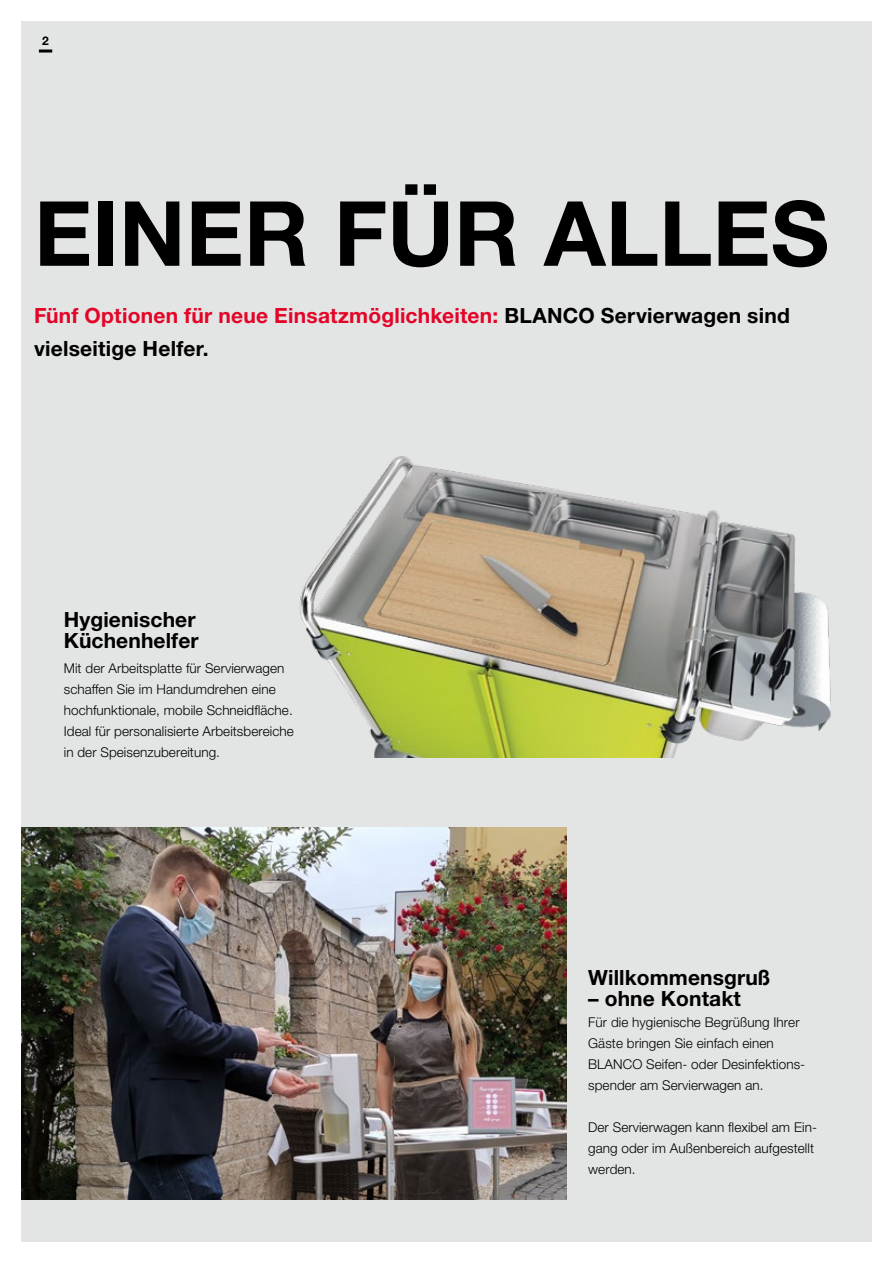
<style>
.page{position:relative;width:893px;height:1263px;background:#fff}
.page>*{position:absolute;margin:0;border:0;box-sizing:border-box;transform-origin:0 0}
.t1{font:700 90px "Helvetica Neue LTW1 G";color:#000}
.t2{font:700 21px/33px "Helvetica Neue LTW1 G";letter-spacing:.01em;color:#e40428}
.t3{font:700 21px/21px "Helvetica Neue LTW1 G";letter-spacing:.005em;color:#000}
.t4{font:300 13.5px/21px "Helvetica Neue LTW1 G";letter-spacing:.005em;color:#000}
.t5{font:700 12px "Helvetica Neue LTW1 G";color:#000}
.s1{color:#000}
</style>
<div class="page">
<div style="left:21px;top:21px;width:851px;height:1221px;background:#e3e4e4"></div>
<img style="left:299px;top:456px;width:532px;height:302px">
<img style="left:21px;top:828px;width:546px;height:371px">
<svg style="left:39px;top:50px;width:13px;height:3px"></svg>
<p class="t5" style="left:42px;top:33px;width:8px">2</p>
<h1 class="t1" style="left:34px;top:178px;width:797px">EINER FÜR ALLES</h1>
<h2 class="t2" style="left:34px;top:299px;width:757px">Fünf Optionen für neue Einsatzmöglichkeiten: <span class="s1">BLANCO Servierwagen sind vielseitige Helfer.</span></h2>
<h2 class="t3" style="left:64px;top:609px;width:136px">Hygienischer<br>Küchenhelfer</h2>
<p class="t4" style="left:64px;top:658px;width:231px">Mit der Arbeitsplatte für Servierwagen schaffen Sie im Handumdrehen eine hochfunktionale, mobile Schneidfläche.<br>Ideal für personalisierte Arbeitsbereiche in der Speisenzubereitung.</p>
<h2 class="t3" style="left:588px;top:967px;width:184px">Willkommensgruß</h2>
<h2 class="t3" style="left:588px;top:988px;width:154px">– ohne Kontakt</h2>
<p class="t4" style="left:588px;top:1011px;width:219px">Für die hygienische Begrüßung Ihrer Gäste bringen Sie einfach einen BLANCO Seifen- oder Desinfektions&shy;spender am Servierwagen an.</p>
<p class="t4" style="left:588px;top:1116px;width:230px">Der Servierwagen kann flexibel am Ein&shy;gang oder im Außenbereich aufgestellt werden.</p>
</div>
